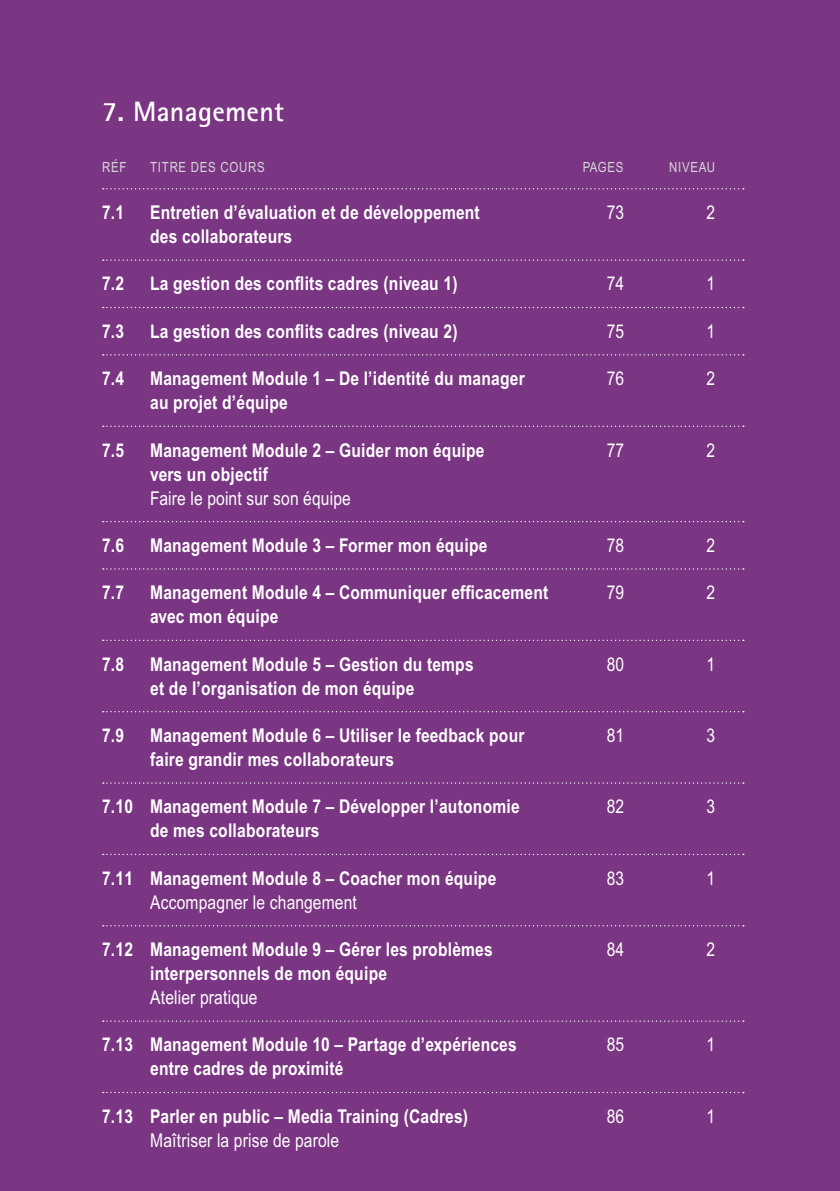
<style>
.page{position:relative;width:840px;height:1191px;background:#fff}
.page>*{position:absolute;margin:0;border:0;box-sizing:border-box;transform-origin:0 0}
.t1{font:700 28px "Rotis Sans Serif";letter-spacing:.01em;color:#fff}
.t2{font:700 19px "Arial Narrow";letter-spacing:.01em;color:#fff}
.t3{font:19px "Arial Narrow";letter-spacing:.01em;color:#fff}
.t4{font:14px "Arial Narrow";letter-spacing:.05em;color:#d6d7d7}
</style>
<div class="page">
<div style="left:0;top:0;width:839px;height:1191px;background:#7a3583"></div>
<svg style="left:103px;top:188px;width:640px;height:1px"></svg>
<svg style="left:103px;top:259px;width:640px;height:2px"></svg>
<svg style="left:103px;top:307px;width:640px;height:1px"></svg>
<svg style="left:103px;top:354px;width:640px;height:1px"></svg>
<svg style="left:103px;top:425px;width:640px;height:2px"></svg>
<svg style="left:103px;top:521px;width:640px;height:1px"></svg>
<svg style="left:103px;top:568px;width:640px;height:1px"></svg>
<svg style="left:103px;top:639px;width:640px;height:2px"></svg>
<svg style="left:103px;top:711px;width:640px;height:1px"></svg>
<svg style="left:103px;top:782px;width:640px;height:1px"></svg>
<svg style="left:103px;top:853px;width:640px;height:2px"></svg>
<svg style="left:103px;top:925px;width:640px;height:1px"></svg>
<svg style="left:103px;top:1020px;width:640px;height:1px"></svg>
<svg style="left:103px;top:1091px;width:640px;height:2px"></svg>
<h1 class="t1" style="left:102px;top:94px;width:183px">7. Management</h1>
<p class="t4" style="left:102px;top:159px;width:22px">Réf</p>
<p class="t4" style="left:150px;top:159px;width:16px">Titre</p>
<p class="t4" style="left:191px;top:159px;width:9px">des</p>
<p class="t4" style="left:220px;top:159px;width:9px">cours</p>
<p class="t4" style="left:582px;top:159px;width:16px">Pages</p>
<p class="t4" style="left:669px;top:159px;width:17px">Niveau</p>
<p class="t2" style="left:102px;top:201px;width:23px">7.1</p>
<p class="t2" style="left:150px;top:201px;width:331px">Entretien d’évaluation et de développement</p>
<p class="t3" style="left:606px;top:201px;width:19px">73</p>
<p class="t3" style="left:706px;top:201px;width:10px">2</p>
<p class="t2" style="left:150px;top:225px;width:143px">des collaborateurs</p>
<p class="t2" style="left:102px;top:272px;width:23px">7.2</p>
<p class="t2" style="left:150px;top:272px;width:309px">La gestion des conflits cadres (niveau 1)</p>
<p class="t3" style="left:606px;top:273px;width:19px">74</p>
<p class="t3" style="left:706px;top:273px;width:10px">1</p>
<p class="t2" style="left:102px;top:320px;width:23px">7.3</p>
<p class="t2" style="left:150px;top:320px;width:309px">La gestion des conflits cadres (niveau 2)</p>
<p class="t3" style="left:606px;top:320px;width:19px">75</p>
<p class="t3" style="left:706px;top:320px;width:10px">1</p>
<p class="t2" style="left:102px;top:367px;width:23px">7.4</p>
<p class="t2" style="left:150px;top:367px;width:376px">Management Module 1 – De l’identité du manager</p>
<p class="t3" style="left:606px;top:367px;width:19px">76</p>
<p class="t3" style="left:706px;top:367px;width:10px">2</p>
<p class="t2" style="left:150px;top:391px;width:139px">au projet d’équipe</p>
<p class="t2" style="left:102px;top:438px;width:23px">7.5</p>
<p class="t2" style="left:150px;top:438px;width:335px">Management Module 2 – Guider mon équipe</p>
<p class="t3" style="left:606px;top:439px;width:19px">77</p>
<p class="t3" style="left:706px;top:439px;width:10px">2</p>
<p class="t2" style="left:150px;top:462px;width:119px">vers un objectif</p>
<p class="t3" style="left:150px;top:487px;width:202px">Faire le point sur son équipe</p>
<p class="t2" style="left:102px;top:534px;width:23px">7.6</p>
<p class="t2" style="left:150px;top:534px;width:338px">Management Module 3 – Former mon équipe</p>
<p class="t3" style="left:606px;top:534px;width:19px">78</p>
<p class="t3" style="left:706px;top:534px;width:10px">2</p>
<p class="t2" style="left:102px;top:581px;width:23px">7.7</p>
<p class="t2" style="left:150px;top:581px;width:399px">Management Module 4 – Communiquer efficacement</p>
<p class="t3" style="left:606px;top:581px;width:19px">79</p>
<p class="t3" style="left:706px;top:581px;width:10px">2</p>
<p class="t2" style="left:150px;top:605px;width:130px">avec mon équipe</p>
<p class="t2" style="left:102px;top:652px;width:23px">7.8</p>
<p class="t2" style="left:150px;top:652px;width:325px">Management Module 5 – Gestion du temps</p>
<p class="t3" style="left:606px;top:653px;width:19px">80</p>
<p class="t3" style="left:706px;top:653px;width:10px">1</p>
<p class="t2" style="left:150px;top:676px;width:265px">et de l’organisation de mon équipe</p>
<p class="t2" style="left:102px;top:724px;width:23px">7.9</p>
<p class="t2" style="left:150px;top:724px;width:375px">Management Module 6 – Utiliser le feedback pour</p>
<p class="t3" style="left:606px;top:724px;width:19px">81</p>
<p class="t3" style="left:706px;top:724px;width:10px">3</p>
<p class="t2" style="left:150px;top:748px;width:245px">faire grandir mes collaborateurs</p>
<p class="t2" style="left:102px;top:795px;width:419px">7.10 Management Module 7 – Développer l’autonomie</p>
<p class="t3" style="left:606px;top:795px;width:19px">82</p>
<p class="t3" style="left:706px;top:795px;width:10px">3</p>
<p class="t2" style="left:150px;top:819px;width:171px">de mes collaborateurs</p>
<p class="t2" style="left:102px;top:866px;width:395px">7.11 Management Module 8 – Coacher mon équipe</p>
<p class="t3" style="left:606px;top:867px;width:19px">83</p>
<p class="t3" style="left:706px;top:867px;width:10px">1</p>
<p class="t3" style="left:150px;top:891px;width:208px">Accompagner le changement</p>
<p class="t2" style="left:102px;top:938px;width:392px">7.12 Management Module 9 – Gérer les problèmes</p>
<p class="t3" style="left:606px;top:938px;width:19px">84</p>
<p class="t3" style="left:706px;top:938px;width:10px">2</p>
<p class="t2" style="left:150px;top:962px;width:238px">interpersonnels de mon équipe</p>
<p class="t3" style="left:150px;top:986px;width:109px">Atelier pratique</p>
<p class="t2" style="left:102px;top:1033px;width:416px">7.13 Management Module 10 – Partage d’expériences</p>
<p class="t3" style="left:606px;top:1033px;width:19px">85</p>
<p class="t3" style="left:706px;top:1033px;width:10px">1</p>
<p class="t2" style="left:150px;top:1057px;width:194px">entre cadres de proximité</p>
<p class="t2" style="left:102px;top:1104px;width:367px">7.13 Parler en public – Media Training (Cadres)</p>
<p class="t3" style="left:606px;top:1105px;width:19px">86</p>
<p class="t3" style="left:706px;top:1105px;width:10px">1</p>
<p class="t3" style="left:150px;top:1129px;width:190px">Maîtriser la prise de parole</p>
</div>
